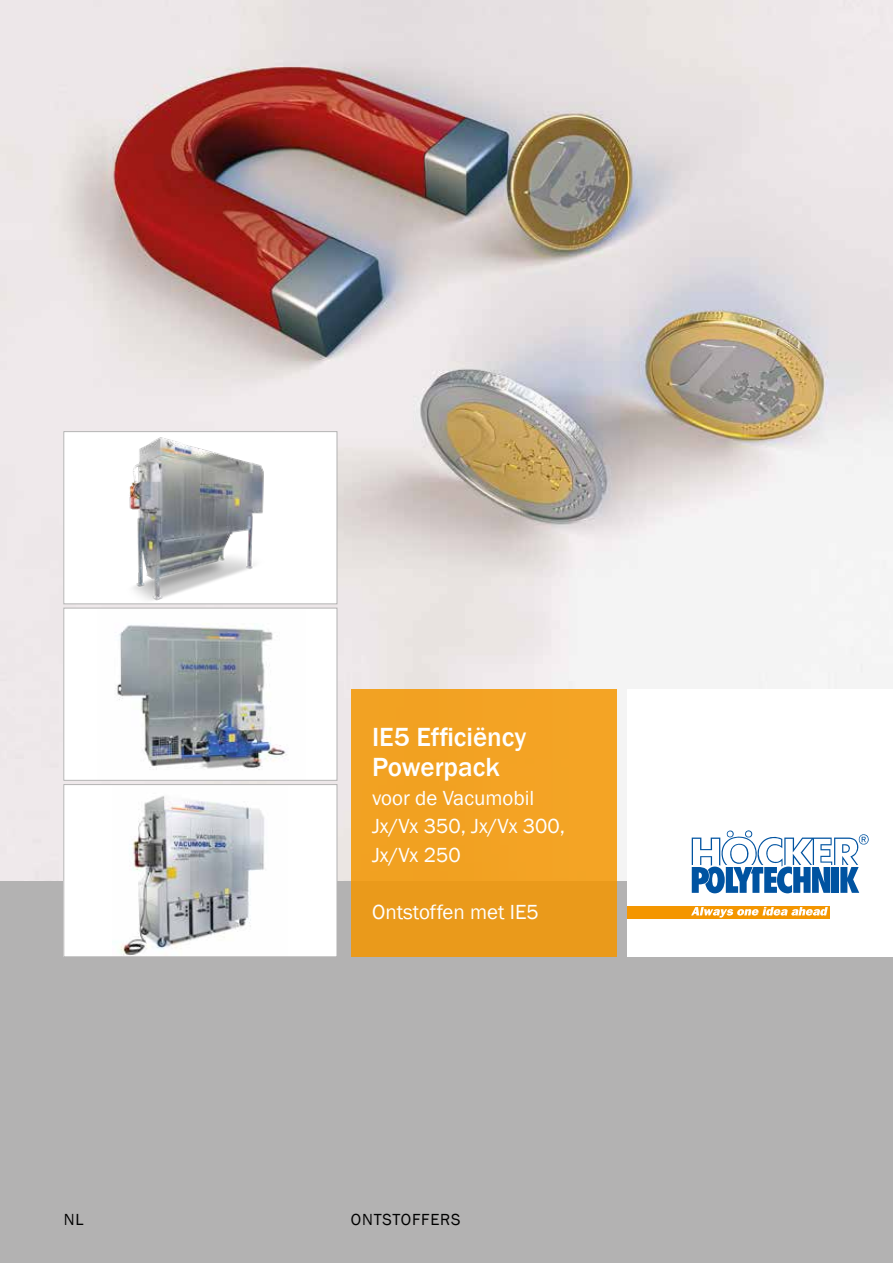
<style>
.page{position:relative;width:893px;height:1263px;background:#b3b2b2}
.page>*{position:absolute;margin:0;border:0;box-sizing:border-box;transform-origin:0 0}
.t1{font:500 27px/30px "Franklin Gothic";color:#fff}
.t2{font:21px/28.5px "Franklin Gothic";color:#fff}
.t3{font:16.5px "Franklin Gothic";letter-spacing:.05em;color:#000}
</style>
<div class="page">
<img style="left:0;top:0;width:893px;height:880px">
<div style="left:64px;top:432px;width:273px;height:172px;background:#fff"></div>
<img style="left:129px;top:437px;width:135px;height:164px">
<div style="left:63px;top:431px;width:274px;height:173px;border:1px solid #b3b2b2"></div>
<div style="left:64px;top:784px;width:273px;height:173px;background:#fff"></div>
<img style="left:120px;top:796px;width:145px;height:159px">
<div style="left:63px;top:784px;width:274px;height:173px;border:1px solid #b3b2b2"></div>
<div style="left:64px;top:608px;width:273px;height:172px;background:#fff"></div>
<img style="left:115px;top:624px;width:172px;height:146px">
<div style="left:63px;top:608px;width:274px;height:173px;border:1px solid #b3b2b2"></div>
<div style="left:351px;top:689px;width:266px;height:268px;background:#f2a222"></div>
<div style="left:627px;top:689px;width:266px;height:268px;background:#fff"></div>
<svg style="left:692px;top:830px;width:177px;height:63px"></svg>
<div style="left:627px;top:906px;width:202px;height:12px;background:#f49600"></div>
<svg style="left:691px;top:907px;width:137px;height:11px"></svg>
<p class="t1" style="left:372px;top:722px;width:156px">IE5 Efficiëncy<br>Powerpack</p>
<p class="t2" style="left:372px;top:784px;width:195px">voor de Vacumobil<br>Jx/Vx 350, Jx/Vx 300,<br>Jx/Vx 250</p>
<p class="t2" style="left:372px;top:898px;width:168px">Ontstoffen met IE5</p>
<p class="t3" style="left:64px;top:1209px;width:21px">NL</p>
<p class="t3" style="left:351px;top:1209px;width:111px">ONTSTOFFERS</p>
</div>
